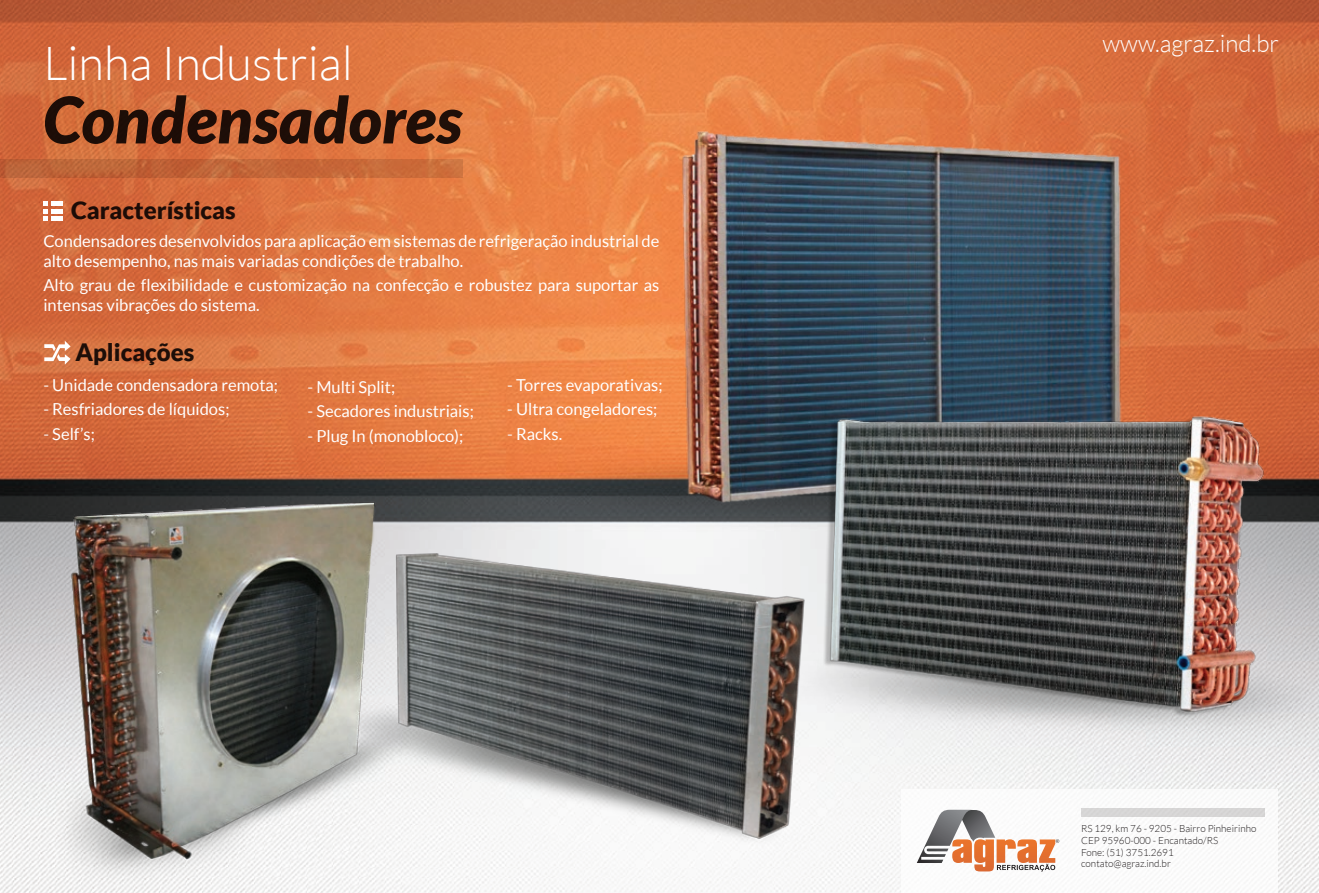
<style>
.page{position:relative;width:1319px;height:893px;background:#fff}
.page>*{position:absolute;margin:0;border:0;box-sizing:border-box;transform-origin:0 0}
.t1{font:italic 900 64.35px "Lato";color:#231f20}
.t2{font:300 47.1px "Lato";color:#fff}
.t3{font:900 24px "Lato";color:#231f20}
.t4{font:300 24px "Lato";color:#fff}
.t5{font:16.5px/19.8px "Lato";color:#fff}
.t6{font:300 9.9px/11.9px "Lato";color:#231f20}
</style>
<div class="page">
<img style="left:0;top:0;width:1318px;height:893px">
<div style="left:901px;top:789px;width:376px;height:104px;background:#fff"></div>
<div style="left:51px;top:201px;width:12px;height:5px;background:#fff"></div>
<hr style="left:51px;top:209px;width:12px;height:4px;background:#fff">
<div style="left:51px;top:216px;width:12px;height:5px;background:#fff"></div>
<svg style="left:43px;top:201px;width:5px;height:20px"></svg>
<svg style="left:44px;top:341px;width:27px;height:24px"></svg>
<div style="left:0;top:159px;width:462px;height:18px;background:linear-gradient(to right,#ba6238,#cb6a39)"></div>
<svg style="left:916px;top:810px;width:143px;height:61px"></svg>
<div style="left:1080px;top:808px;width:184px;height:9px;background:#d6d5d5"></div>
<img style="left:436px;top:38px;width:882px;height:447px">
<img style="left:703px;top:372px;width:615px;height:382px">
<img style="left:465px;top:485px;width:397px;height:407px">
<img style="left:0;top:423px;width:465px;height:470px">
<h2 class="t2" style="left:43px;top:38px;width:311px">Linha Industrial</h2>
<h1 class="t1" style="left:43px;top:82px;width:420px">Condensadores</h1>
<h3 class="t3" style="left:71px;top:196px;width:166px">Características</h3>
<p class="t5" style="left:43px;top:231px;width:617px">Condensadores desenvolvidos para aplicação em sistemas de refrigeração industrial de alto desempenho, nas mais variadas condições de trabalho.</p>
<p class="t5" style="left:43px;top:275px;width:617px">Alto grau de flexibilidade e customização na confecção e robustez para suportar as intensas vibrações do sistema.</p>
<h3 class="t3" style="left:75px;top:339px;width:121px">Aplicações</h3>
<p class="t5" style="left:43px;top:375px;width:236px">- Unidade condensadora remota;</p>
<p class="t5" style="left:43px;top:399px;width:188px">- Resfriadores de líquidos;</p>
<p class="t5" style="left:43px;top:424px;width:53px">- Self’s;</p>
<p class="t5" style="left:307px;top:377px;width:89px">- Multi Split;</p>
<p class="t5" style="left:307px;top:401px;width:168px">- Secadores industriais;</p>
<p class="t5" style="left:307px;top:426px;width:157px">- Plug In (monobloco);</p>
<p class="t5" style="left:507px;top:375px;width:157px">- Torres evaporativas;</p>
<p class="t5" style="left:507px;top:399px;width:151px">- Ultra congeladores;</p>
<p class="t5" style="left:507px;top:424px;width:56px">- Racks.</p>
<h3 class="t4" style="left:1102px;top:30px;width:178px">www.agraz.ind.br</h3>
<p class="t6" style="left:1080px;top:822px;width:177px">RS 129, km 76 - 9205 - Bairro Pinheirinho<br>CEP 95960-000 - Encantado/RS<br>Fone: (51) 3751.2691 contato@agraz.ind.br</p>
</div>
